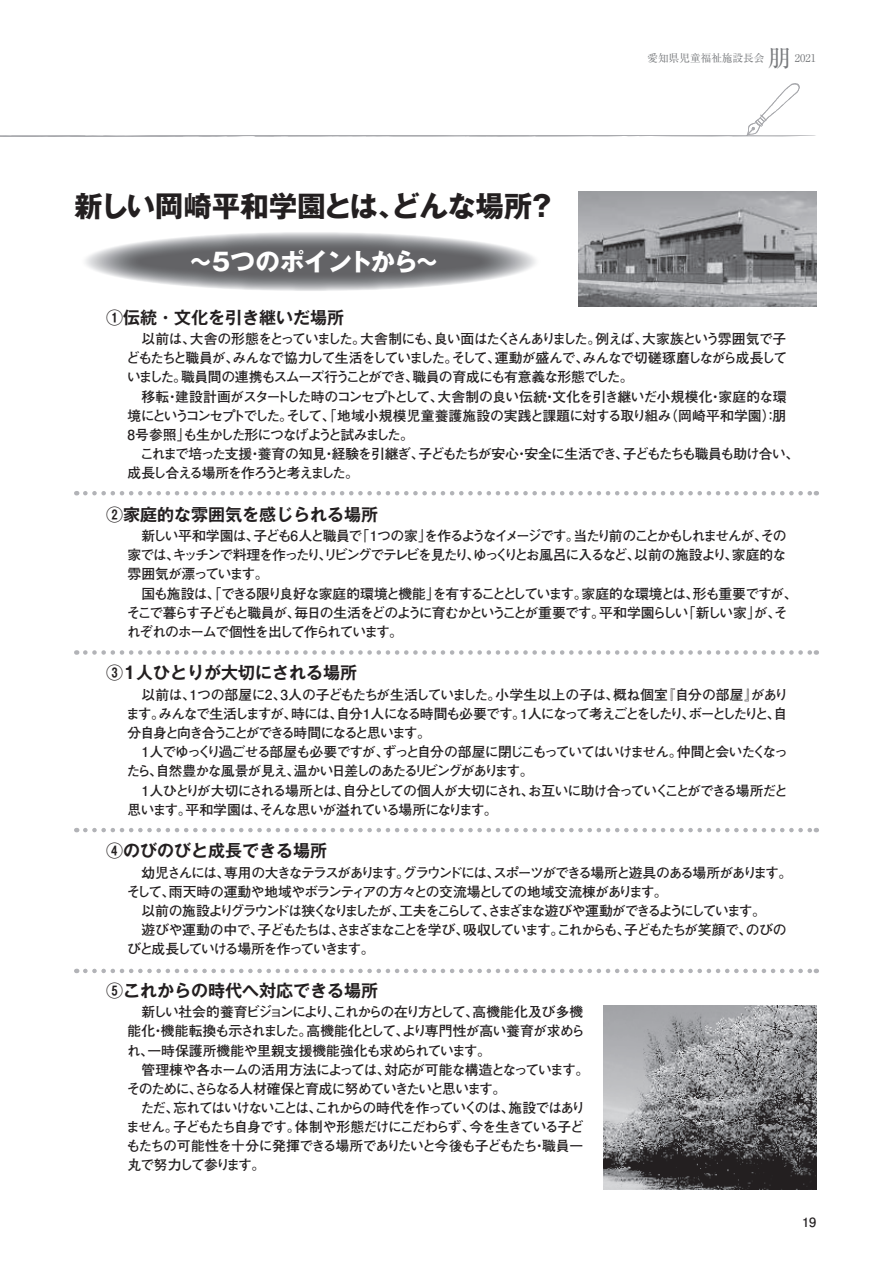
<style>
.page{position:relative;width:893px;height:1263px;background:#fff}
.page>*{position:absolute;margin:0;border:0;box-sizing:border-box;transform-origin:0 0}
.t1{font:28.65px "Gothic MB101 Pro Bold 90 msp RKSJ H";letter-spacing:-.01em;color:#231f20}
.t2{font:24.45px "Gothic MB101 Pro Bold 90 msp RKSJ H";letter-spacing:-.045em;color:#fff}
.t3{font:16.95px "Gothic MB101 Pro De Bold 90 msp RKSJ H";color:#231f20}
.t4{font:13.8px/19.2px "Futo Go B101 Pro Bold 90 msp RKSJ H";letter-spacing:-.095em;color:#231f20}
.t5{font:13.8px/19.2px "Futo Go B101 Pro Bold 90 msp RKSJ H";letter-spacing:-.115em;color:#231f20}
.t6{font:12.75px "Futo Go B101 Pro Bold 90 msp RKSJ H";color:#231f20}
.t7{font:10.65px "Ryumin Pro Regular 90 msp RKSJ H";color:#76787b}
.s1{font-size:23.4px}
</style>
<div class="page">
<img style="left:578px;top:192px;width:238px;height:114px">
<img style="left:604px;top:1006px;width:212px;height:184px">
<img style="left:81px;top:232px;width:459px;height:59px;border-radius:50%">
<svg style="left:85px;top:491px;width:732px;height:4px"></svg>
<svg style="left:85px;top:650px;width:732px;height:5px"></svg>
<svg style="left:85px;top:969px;width:732px;height:4px"></svg>
<svg style="left:85px;top:828px;width:732px;height:4px"></svg>
<svg style="left:0;top:83px;width:816px;height:54px"></svg>
<h1 class="t1" style="left:74px;top:195px;width:483px">新しい岡崎平和学園とは、どんな場所？</h1>
<h2 class="t2" style="left:189px;top:252px;width:252px">～５つのポイントから～</h2>
<p class="t7" style="left:647px;top:54px;width:170px">愛知県児童福祉施設長会 <span class="s1">朋</span> 2021</p>
<p class="t3" style="left:106px;top:311px;width:240px">①伝統・文化を引き継いだ場所</p>
<p class="t4" style="left:126px;top:331px;width:675px">　以前は、大舎の形態をとっていました。大舎制にも、良い面はたくさんありました。例えば、大家族という雰囲気で子どもたちと職員が、みんなで協力して生活をしていました。そして、運動が盛んで、みんなで切磋琢磨しながら成長していました。職員間の連携もスムーズ行うことができ、職員の育成にも有意義な形態でした。<br>　移転・建設計画がスタートした時のコンセプトとして、大舎制の良い伝統・文化を引き継いだ小規模化・家庭的な環境にというコンセプトでした。そして、「地域小規模児童養護施設の実践と課題に対する取り組み（岡崎平和学園）：朋<br>8号参照」も生かした形につなげようと試みました。<br>　これまで培った支援・養育の知見・経験を引継ぎ、子どもたちが安心・安全に生活でき、子どもたちも職員も助け合い、成長し合える場所を作ろうと考えました。</p>
<p class="t3" style="left:106px;top:508px;width:274px">②家庭的な雰囲気を感じられる場所</p>
<p class="t4" style="left:126px;top:528px;width:673px">　新しい平和学園は、子ども6人と職員で「1つの家」を作るようなイメージです。当たり前のことかもしれませんが、その家では、キッチンで料理を作ったり、リビングでテレビを見たり、ゆっくりとお風呂に入るなど、以前の施設より、家庭的な雰囲気が漂っています。<br>　国も施設は、「できる限り良好な家庭的環境と機能」を有することとしています。家庭的な環境とは、形も重要ですが、そこで暮らす子どもと職員が、毎日の生活をどのように育むかということが重要です。平和学園らしい「新しい家」が、それぞれのホームで個性を出して作られています。</p>
<p class="t3" style="left:106px;top:667px;width:252px">③1人ひとりが大切にされる場所</p>
<p class="t4" style="left:126px;top:687px;width:664px">　以前は、1つの部屋に2、3人の子どもたちが生活していました。小学生以上の子は、概ね個室『自分の部屋』があります。みんなで生活しますが、時には、自分1人になる時間も必要です。1人になって考えごとをしたり、ボーとしたりと、自分自身と向き合うことができる時間になると思います。<br>　1人でゆっくり過ごせる部屋も必要ですが、ずっと自分の部屋に閉じこもっていてはいけません。仲間と会いたくなったら、自然豊かな風景が見え、温かい日差しのあたるリビングがあります。<br>　1人ひとりが大切にされる場所とは、自分としての個人が大切にされ、お互いに助け合っていくことができる場所だと思います。平和学園は、そんな思いが溢れている場所になります。</p>
<p class="t3" style="left:106px;top:844px;width:223px">④のびのびと成長できる場所</p>
<p class="t5" style="left:126px;top:865px;width:667px">　幼児さんには、専用の大きなテラスがあります。グラウンドには、スポーツができる場所と遊具のある場所があります。そして、雨天時の運動や地域やボランティアの方々との交流場としての地域交流棟があります。<br>　以前の施設よりグラウンドは狭くなりましたが、工夫をこらして、さまざまな遊びや運動ができるようにしています。<br>　遊びや運動の中で、子どもたちは、さまざまなことを学び、吸収しています。これからも、子どもたちが笑顔で、のびのびと成長していける場所を作っていきます。</p>
<p class="t3" style="left:106px;top:984px;width:274px">⑤これからの時代へ対応できる場所</p>
<p class="t4" style="left:126px;top:1004px;width:464px">　新しい社会的養育ビジョンにより、これからの在り方として、高機能化及び多機能化・機能転換も示されました。高機能化として、より専門性が高い養育が求められ、一時保護所機能や里親支援機能強化も求められています。<br>　管理棟や各ホームの活用方法によっては、対応が可能な構造となっています。そのために、さらなる人材確保と育成に努めていきたいと思います。<br>　ただ、忘れてはいけないことは、これからの時代を作っていくのは、施設ではありません。子どもたち自身です。体制や形態だけにこだわらず、今を生きている子どもたちの可能性を十分に発揮できる場所でありたいと今後も子どもたち・職員一丸で努力して参ります。</p>
<p class="t6" style="left:802px;top:1217px;width:16px">19</p>
</div>
